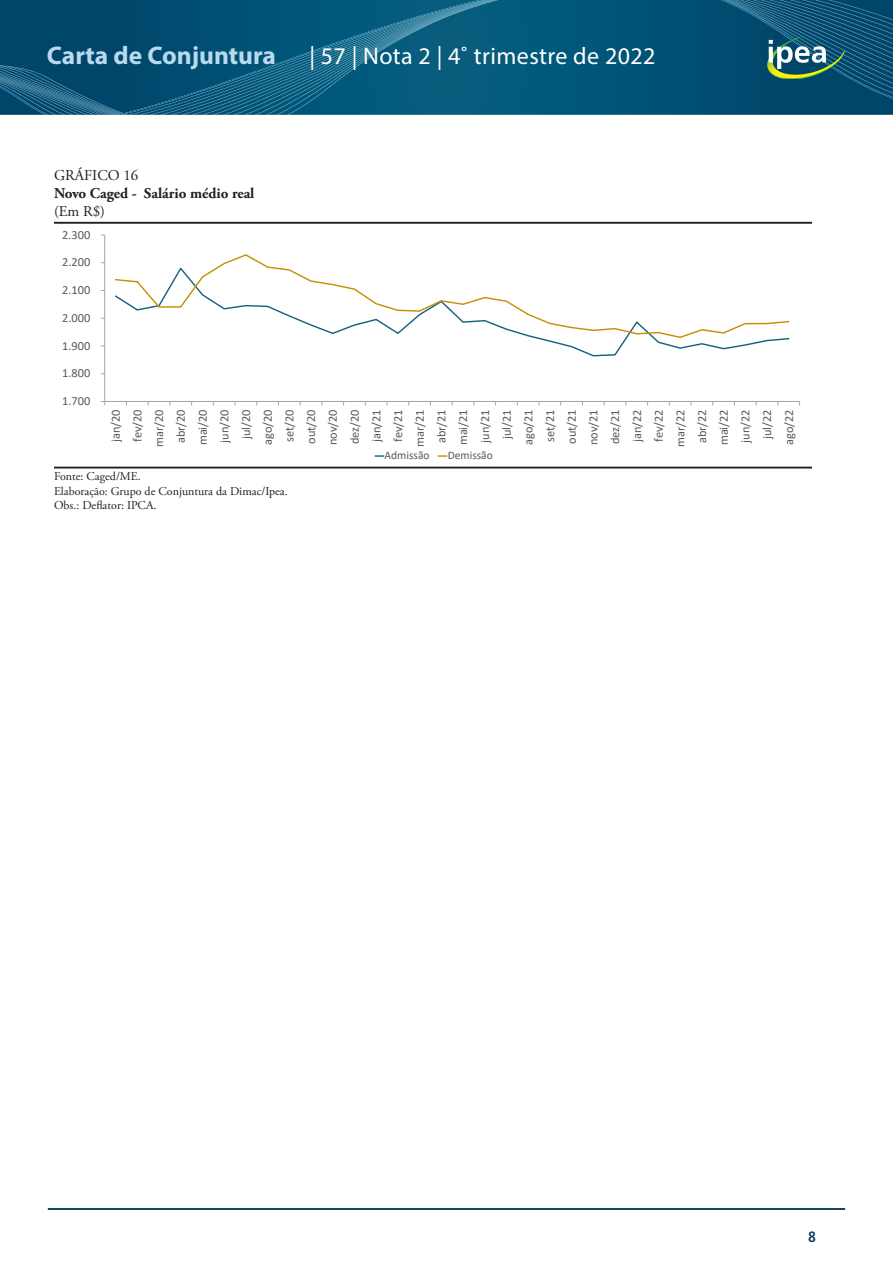
<style>
.page{position:relative;width:893px;height:1263px;background:#fff}
.page>*{position:absolute;margin:0;border:0;box-sizing:border-box;transform-origin:0 0}
.t1{font:700 25.5px "Myriad Pro";color:#b9d9ed}
.t2{font:24px "Myriad Pro";letter-spacing:.015em;color:#fff}
.t3{font:700 15px "Adobe Garamond Pro";color:#231f20}
.t4{font:15px "Adobe Garamond Pro";color:#231f20}
.t5{font:700 condensed 15px "Frutiger LT Pro";color:#013d59}
.t6{font:12.3px/21.8px "Calibri";color:#595959;text-align:right}
.t7{font:12px "Adobe Garamond Pro";color:#231f20}
.t8{font:11.55px "Calibri";color:#595959}
</style>
<div class="page">
<svg style="left:498px;top:0;width:395px;height:115px;background:#015376"></svg>
<svg style="left:0;top:0;width:498px;height:115px;background:#095779"></svg>
<hr style="left:48px;top:1208px;width:797px;height:2px;background:#013d59">
<svg style="left:721px;top:0;width:172px;height:100px;background:#165876"></svg>
<hr style="left:54px;top:467px;width:758px;height:1px;background:#231f20">
<hr style="left:54px;top:222px;width:758px;height:2px;background:#231f20">
<hr style="left:104px;top:235px;width:1px;height:166px;background:#a6a6a6">
<hr style="left:105px;top:401px;width:695px;height:1px;background:#a6a6a6">
<svg style="left:539px;top:339px;width:250px;height:18px"></svg>
<svg style="left:115px;top:254px;width:675px;height:85px"></svg>
<svg style="left:375px;top:455px;width:9px;height:2px"></svg>
<svg style="left:438px;top:455px;width:9px;height:2px"></svg>
<h1 class="t1" style="left:47px;top:39px;width:230px">Carta de Conjuntura</h1>
<h2 class="t2" style="left:309px;top:41px;width:347px">| 57 | Nota 2 | 4˚ trimestre de 2022</h2>
<p class="t4" style="left:54px;top:166px;width:86px">GRÁFICO 16</p>
<p class="t3" style="left:54px;top:184px;width:202px">Novo Caged - Salário médio real</p>
<p class="t4" style="left:54px;top:202px;width:52px">(Em R$)</p>
<p class="t6" style="left:62px;top:223px;width:30px">2.300</p>
<p class="t6" style="left:62px;top:251px;width:30px">2.200</p>
<p class="t6" style="left:62px;top:279px;width:30px">2.100</p>
<p class="t6" style="left:62px;top:307px;width:30px">2.000</p>
<p class="t6" style="left:62px;top:334px;width:30px">1.900</p>
<p class="t6" style="left:62px;top:362px;width:30px">1.800</p>
<p class="t6" style="left:62px;top:390px;width:30px">1.700</p>
<p class="t6" style="left:105px;top:447px;width:39px;rotate:-90deg">jan/20 fev/20 mar/20 abr/20 mai/20 jun/20 jul/20 ago/20 set/20 out/20 nov/20 dez/20 jan/21 fev/21 mar/21 abr/21 mai/21 jun/21 jul/21 ago/21 set/21 out/21 nov/21 dez/21 jan/22 fev/22 mar/22 abr/22 mai/22 jun/22 jul/22 ago/22</p>
<p class="t8" style="left:385px;top:447px;width:47px">Admissão</p>
<p class="t8" style="left:448px;top:447px;width:47px">Demissão</p>
<p class="t7" style="left:54px;top:469px;width:88px">Fonte: Caged/ME.</p>
<p class="t7" style="left:54px;top:484px;width:235px">Elaboração: Grupo de Conjuntura da Dimac/Ipea.</p>
<p class="t7" style="left:54px;top:498px;width:104px">Obs.: Deflator: IPCA.</p>
<p class="t5" style="left:808px;top:1228px;width:9px">8</p>
</div>
